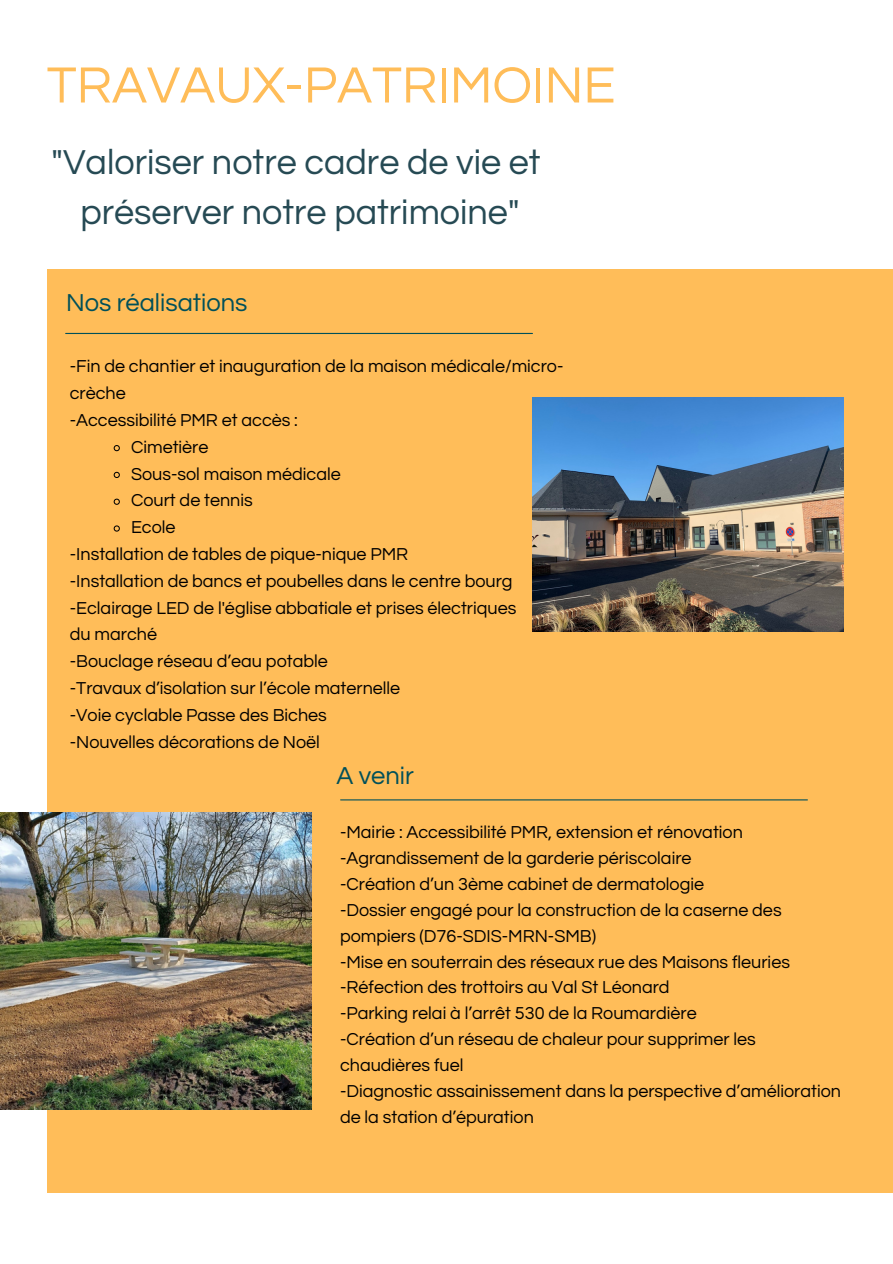
<style>
.page{position:relative;width:893px;height:1264px;background:#fff}
.page>*{position:absolute;margin:0;border:0;box-sizing:border-box;transform-origin:0 0}
.t1{font:52.8px "Questrial";color:#ffbd59}
.t2{font:36px "Questrial";color:#264a54}
.t3{font:25.5px "Questrial";color:#005059}
.t4{font:18px/25.8px "Questrial";color:#000}
</style>
<div class="page">
<div style="left:47px;top:269px;width:845px;height:923px;background:#ffbd59"></div>
<img style="left:0;top:812px;width:311px;height:297px">
<hr style="left:340px;top:799px;width:467px;height:1px;background:#005059">
<hr style="left:66px;top:333px;width:466px;height:1px;background:#005059">
<svg style="left:113px;top:445px;width:7px;height:7px"></svg>
<svg style="left:113px;top:471px;width:7px;height:7px"></svg>
<svg style="left:113px;top:498px;width:7px;height:7px"></svg>
<svg style="left:113px;top:525px;width:7px;height:7px"></svg>
<img style="left:532px;top:397px;width:311px;height:234px">
<p class="t1" style="left:47px;top:59px;width:570px">TRAVAUX-PATRIMOINE</p>
<p class="t2" style="left:52px;top:144px;width:490px">"Valoriser notre cadre de vie et</p>
<p class="t2" style="left:80px;top:194px;width:440px">préserver notre patrimoine"</p>
<p class="t3" style="left:66px;top:290px;width:183px">Nos réalisations</p>
<p class="t4" style="left:70px;top:353px;width:495px;line-height:26.8px">-Fin de chantier et inauguration de la maison médicale/micro&shy;crèche</p>
<p class="t4" style="left:70px;top:407px;width:229px">-Accessibilité PMR et accès :</p>
<p class="t4" style="left:131px;top:434px;width:79px">Cimetière</p>
<p class="t4" style="left:131px;top:461px;width:211px">Sous-sol maison médicale</p>
<p class="t4" style="left:131px;top:488px;width:123px">Court de tennis</p>
<p class="t4" style="left:131px;top:515px;width:46px">Ecole</p>
<p class="t4" style="left:70px;top:541px;width:340px">-Installation de tables de pique-nique PMR</p>
<p class="t4" style="left:70px;top:568px;width:444px">-Installation de bancs et poubelles dans le centre bourg</p>
<p class="t4" style="left:70px;top:595px;width:448px">-Eclairage LED de l'église abbatiale et prises électriques</p>
<p class="t4" style="left:70px;top:622px;width:89px">du marché</p>
<p class="t4" style="left:70px;top:648px;width:259px">-Bouclage réseau d’eau potable</p>
<p class="t4" style="left:70px;top:675px;width:332px">-Travaux d’isolation sur l’école maternelle</p>
<p class="t4" style="left:70px;top:702px;width:258px">-Voie cyclable Passe des Biches</p>
<p class="t4" style="left:70px;top:729px;width:251px">-Nouvelles décorations de Noël</p>
<p class="t3" style="left:336px;top:762px;width:79px">A venir</p>
<p class="t4" style="left:340px;top:819px;width:404px">-Mairie : Accessibilité PMR, extension et rénovation</p>
<p class="t4" style="left:340px;top:845px;width:353px">-Agrandissement de la garderie périscolaire</p>
<p class="t4" style="left:340px;top:871px;width:365px">-Création d’un 3ème cabinet de dermatologie</p>
<p class="t4" style="left:340px;top:897px;width:443px">-Dossier engagé pour la construction de la caserne des pompiers (D76-SDIS-MRN-SMB)</p>
<p class="t4" style="left:340px;top:949px;width:451px">-Mise en souterrain des réseaux rue des Maisons fleuries</p>
<p class="t4" style="left:340px;top:975px;width:331px">-Réfection des trottoirs au Val St Léonard</p>
<p class="t4" style="left:340px;top:1000px;width:358px">-Parking relai à l’arrêt 530 de la Roumardière</p>
<p class="t4" style="left:340px;top:1026px;width:417px">-Création d’un réseau de chaleur pour supprimer les chaudières fuel</p>
<p class="t4" style="left:340px;top:1078px;width:502px">-Diagnostic assainissement dans la perspective d’amélioration de la station d’épuration</p>
</div>
